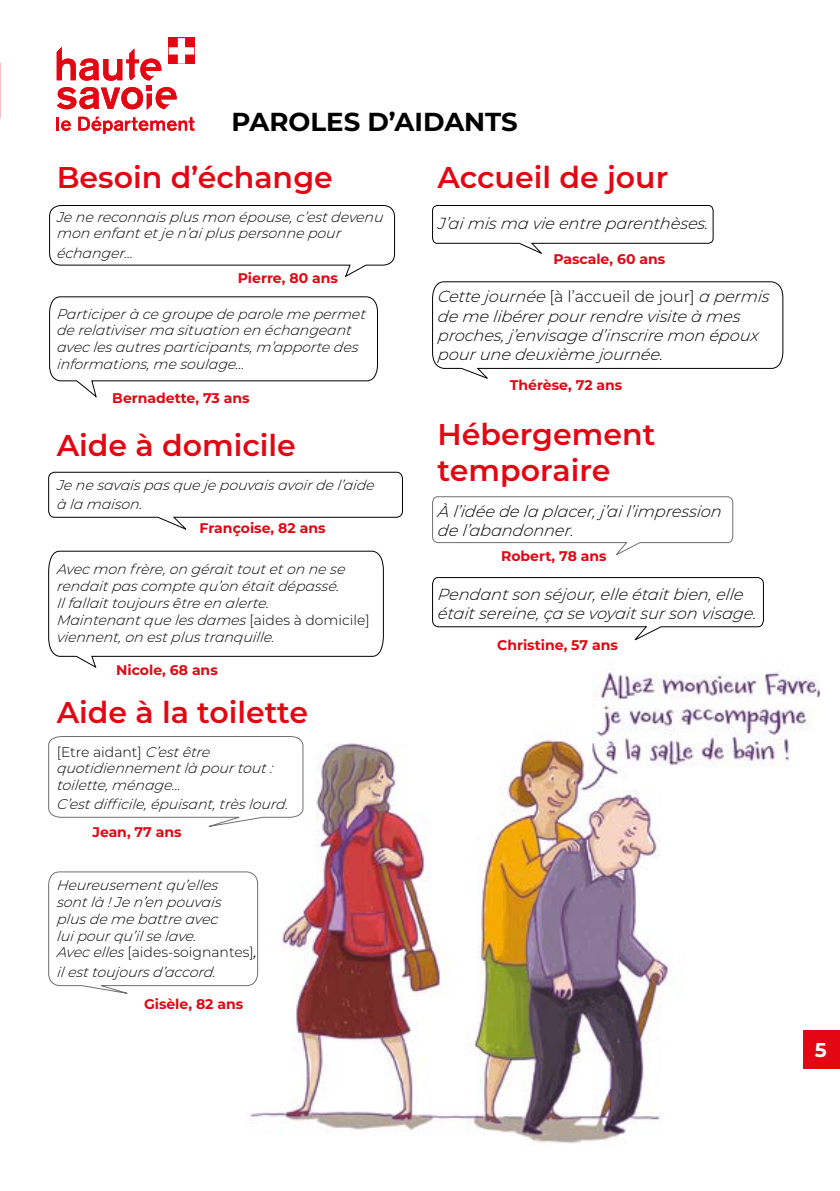
<style>
.page{position:relative;width:840px;height:1191px;background:#fff}
.page>*{position:absolute;margin:0;border:0;box-sizing:border-box;transform-origin:0 0}
.t1{font:600 30px/36px "Montserrat";color:#e30613}
.t2{font:700 26px "Montserrat";color:#000}
.t3{font:700 20px "Montserrat";color:#fff}
.t4{font:italic 300 16px/19.2px "Montserrat";color:#000}
.t5{font:italic 300 14px/16.8px "Montserrat";color:#000}
.t6{font:700 14px "Montserrat";color:#e30613}
.s1{font-style:normal}
.s2{font-weight:400}
</style>
<div class="page">
<img style="left:246px;top:672px;width:572px;height:472px">
<svg style="left:48px;top:550px;width:336px;height:118px"></svg>
<div style="left:802px;top:1030px;width:37px;height:39px;background:#e30613"></div>
<svg style="left:49px;top:205px;width:346px;height:72px"></svg>
<svg style="left:49px;top:296px;width:329px;height:102px"></svg>
<svg style="left:432px;top:281px;width:351px;height:98px"></svg>
<svg style="left:48px;top:471px;width:355px;height:59px"></svg>
<svg style="left:48px;top:735px;width:256px;height:95px"></svg>
<svg style="left:48px;top:871px;width:210px;height:126px"></svg>
<svg style="left:432px;top:205px;width:281px;height:49px"></svg>
<svg style="left:432px;top:496px;width:301px;height:60px"></svg>
<svg style="left:432px;top:577px;width:332px;height:64px"></svg>
<svg style="left:57px;top:117px;width:14px;height:14px"></svg>
<svg style="left:78px;top:117px;width:116px;height:17px"></svg>
<svg style="left:57px;top:38px;width:137px;height:72px"></svg>
<h2 class="t2" style="left:231px;top:103px;width:287px">PAROLES D’AIDANTS</h2>
<h1 class="t1" style="left:57px;top:158px;width:277px">Besoin d’échange</h1>
<p class="t5" style="left:57px;top:208px;width:330px">Je ne reconnais plus mon épouse, c’est devenu mon enfant et je n’ai plus personne pour</p>
<p class="t5" style="left:57px;top:244px;width:80px">échanger…</p>
<p class="t6" style="left:238px;top:267px;width:101px">Pierre, 80 ans</p>
<p class="t5" style="left:57px;top:305px;width:312px">Participer à ce groupe de parole me permet de relativiser ma situation en échangeant avec les autres participants, m’apporte des informations, me soulage…</p>
<p class="t6" style="left:112px;top:387px;width:139px">Bernadette, 73 ans</p>
<h1 class="t1" style="left:57px;top:426px;width:240px">Aide à domicile</h1>
<p class="t5" style="left:57px;top:474px;width:321px;line-height:19.2px">Je ne savais pas que je pouvais avoir de l’aide à la maison.</p>
<p class="t6" style="left:199px;top:517px;width:127px">Françoise, 82 ans</p>
<p class="t5" style="left:57px;top:560px;width:314px">Avec mon frère, on gérait tout et on ne se rendait pas compte qu’on était dépassé.<br>Il fallait toujours être en alerte.<br>Maintenant que les dames <span class="s1">[a i d es à d o m i c i l e] </span>viennent, on est plus tranquille.</p>
<p class="t6" style="left:116px;top:660px;width:103px">Nicole, 68 ans</p>
<h1 class="t1" style="left:57px;top:692px;width:253px">Aide à la toilette</h1>
<p class="t5" style="left:57px;top:742px;width:220px"><span class="s1">[Etre aidant]</span> C’est être quotidiennement là pour tout : toilette, ménage…</p>
<p class="t5" style="left:57px;top:795px;width:235px">C’est difficile, épuisant, très lourd.</p>
<p class="t6" style="left:92px;top:822px;width:91px">Jean, 77 ans</p>
<p class="t5" style="left:57px;top:876px;width:201px">Heureusement qu’elles<br>sont là ! Je n’en pouvais plus de me battre avec<br>lui pour qu’il se lave.<br>Avec elles <span class="s1">[aides-soignantes]</span><span class="s2">,</span></p>
<p class="t5" style="left:57px;top:962px;width:163px">il est toujours d’accord.</p>
<p class="t6" style="left:144px;top:993px;width:101px">Gisèle, 82 ans</p>
<h1 class="t1" style="left:437px;top:158px;width:232px">Accueil de jour</h1>
<p class="t4" style="left:437px;top:214px;width:274px">J ’ai mis ma vie entre parenthèses.</p>
<p class="t6" style="left:553px;top:249px;width:113px">Pascale, 60 ans</p>
<p class="t4" style="left:437px;top:286px;width:335px">Cette journée <span class="s1">[à l’accueil de jour]</span> a permis de me libérer pour rendre visite à mes proches, j ’envisage d’inscrire mon époux pour une deuxième journée.</p>
<p class="t6" style="left:509px;top:374px;width:114px">Thérèse, 72 ans</p>
<h1 class="t1" style="left:437px;top:415px;width:219px">Hébergement temporaire</h1>
<p class="t4" style="left:437px;top:501px;width:287px">À l’idée de la placer, j ’ai l’impression de l’abandonner.</p>
<p class="t6" style="left:501px;top:546px;width:107px">Robert, 78 ans</p>
<p class="t4" style="left:437px;top:584px;width:322px">Pendant son séjour, elle était bien, elle était sereine, ça se voyait sur son visage.</p>
<p class="t6" style="left:497px;top:635px;width:122px">Christine, 57 ans</p>
<h3 class="t3" style="left:814px;top:1035px;width:13px">5</h3>
</div>
